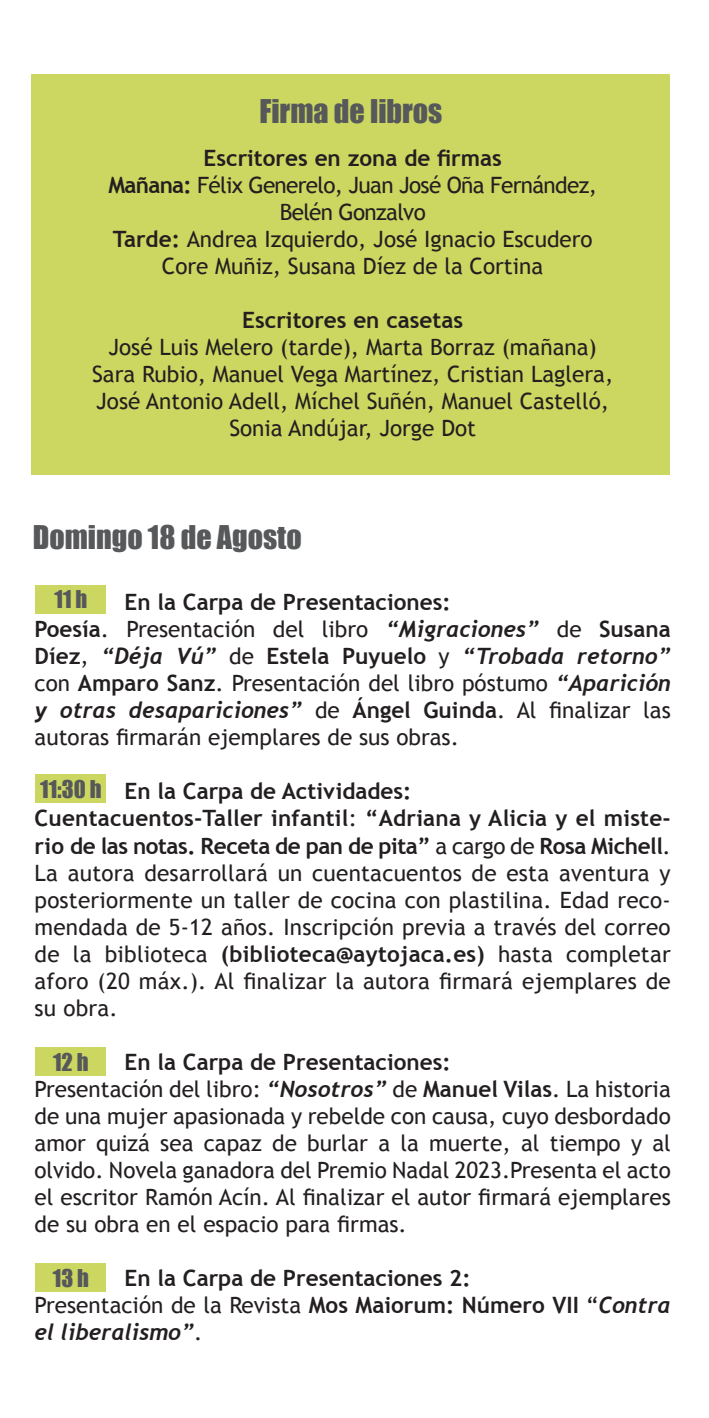
<style>
.page{position:relative;width:709px;height:1418px;background:#fff}
.page>*{position:absolute;margin:0;border:0;box-sizing:border-box;transform-origin:0 0}
.t1{font:30px "Impact";color:#57585a}
.t2{font:22.5px/27px "Trebuchet MS";color:#231f20;text-align:center}
.t3{font:700 22.5px/27px "Trebuchet MS";color:#231f20}
.t4{font:italic 700 22.5px "Trebuchet";color:#231f20}
.t5{font:22.5px "Impact";color:#57585a}
.s1{font-weight:700}
.s2{font-weight:400}
.s3{font-family:"Trebuchet";font-style:italic}
.s4{font-family:"Trebuchet MS";font-style:normal}
.s5{font-family:"Trebuchet MS";font-weight:400;font-style:normal}
.s6{font-family:"Trebuchet";font-weight:700;font-style:italic}
</style>
<div class="page">
<div style="left:32px;top:74px;width:638px;height:401px;background:#cbd761"></div>
<div style="left:35px;top:585px;width:71px;height:28px;background:#cbd761"></div>
<div style="left:35px;top:774px;width:71px;height:29px;background:#cbd761"></div>
<div style="left:35px;top:1047px;width:71px;height:28px;background:#cbd761"></div>
<div style="left:35px;top:1263px;width:71px;height:29px;background:#cbd761"></div>
<h1 class="t1" style="left:259px;top:88px;width:184px">Firma de libros</h1>
<p class="t2" style="left:108px;top:145px;width:490px"><span class="s1">Escritores en zona de firmas<br>Mañana:</span> Félix Generelo, Juan José Oña Fernández, Belén Gonzalvo<br><span class="s1">Tarde:</span> Andrea Izquierdo, José Ignacio Escudero Core Muñiz, Susana Díez de la Cortina</p>
<p class="t3" style="left:242px;top:306px;width:222px">Escritores en casetas</p>
<p class="t2" style="left:92px;top:334px;width:523px">José Luis Melero (tarde), Marta Borraz (mañana)<br>Sara Rubio, Manuel Vega Martínez, Cristian Laglera, José Antonio Adell, Míchel Suñén, Manuel Castelló, Sonia Andújar, Jorge Dot</p>
<h1 class="t1" style="left:33px;top:513px;width:270px">Domingo 18 de Agosto</h1>
<p class="t5" style="left:54px;top:581px;width:34px">11 h</p>
<p class="t3" style="left:35px;top:589px;width:638px;text-indent:90px">En la Carpa de Presentaciones:<br>Poesía<span class="s2">. Presentación del libro</span> <span class="s3">“Migraciones”</span> <span class="s2">de</span> Susana</p>
<p class="t4" style="left:35px;top:642px;width:638px"><span class="s4">Díez</span><span class="s5">,</span> “Déja Vú” <span class="s5">de</span> <span class="s4">Estela Puyuelo</span> <span class="s5">y</span> “Trobada retorno”</p>
<p class="t2" style="left:35px;top:670px;width:638px">con <span class="s1">Amparo Sanz</span>. Presentación del libro póstumo <span class="s6">“Aparición</span></p>
<p class="t4" style="left:35px;top:696px;width:638px">y otras desapariciones” <span class="s5">de</span> <span class="s4">Ángel Guinda</span><span class="s5">. Al finalizar las</span></p>
<p class="t2" style="left:35px;top:724px;width:426px">autoras firmarán ejemplares de sus obras.</p>
<p class="t2" style="left:35px;top:778px;width:638px;text-align:left;text-indent:90px"><span class="s1">En la Carpa de Actividades:<br>Cuentacuentos-Taller infantil</span>: <span class="s1">“Adriana y Alicia y el miste&shy;rio de las notas. Receta de pan de pita”</span> a cargo de <span class="s1">Rosa Michell</span>.<br>La autora desarrollará un cuentacuentos de esta aventura y posteriormente un taller de cocina con plastilina. Edad reco&shy;mendada de 5-12 años. Inscripción previa a través del correo de la biblioteca <span class="s1">(biblioteca@aytojaca.es)</span> hasta completar aforo (20 máx.). Al finalizar la autora firmará ejemplares de su obra.</p>
<p class="t2" style="left:35px;top:1048px;width:638px;text-align:left;text-indent:90px"><span class="s1">En la Carpa de Presentaciones:<br></span>Presentación del libro: <span class="s6">“Nosotros”</span> de <span class="s1">Manuel Vilas</span>. La historia de una mujer apasionada y rebelde con causa, cuyo desbordado amor quizá sea capaz de burlar a la muerte, al tiempo y al olvido. Novela ganadora del Premio Nadal 2023.Presenta el acto el escritor Ramón Acín. Al finalizar el autor firmará ejemplares de su obra en el espacio para firmas.</p>
<p class="t3" style="left:35px;top:1264px;width:638px;text-indent:90px">En la Carpa de Presentaciones 2:<br><span class="s2">Presentación de la Revista</span> Mos Maiorum: Número VII <span class="s2">“</span><span class="s3">Contra</span></p>
<p class="t4" style="left:35px;top:1317px;width:169px">el liberalismo”<span class="s5">.</span></p>
<p class="t5" style="left:40px;top:771px;width:63px">11:30 h</p>
<p class="t5" style="left:53px;top:1044px;width:37px">12 h</p>
<p class="t5" style="left:53px;top:1260px;width:38px">13 h</p>
</div>
